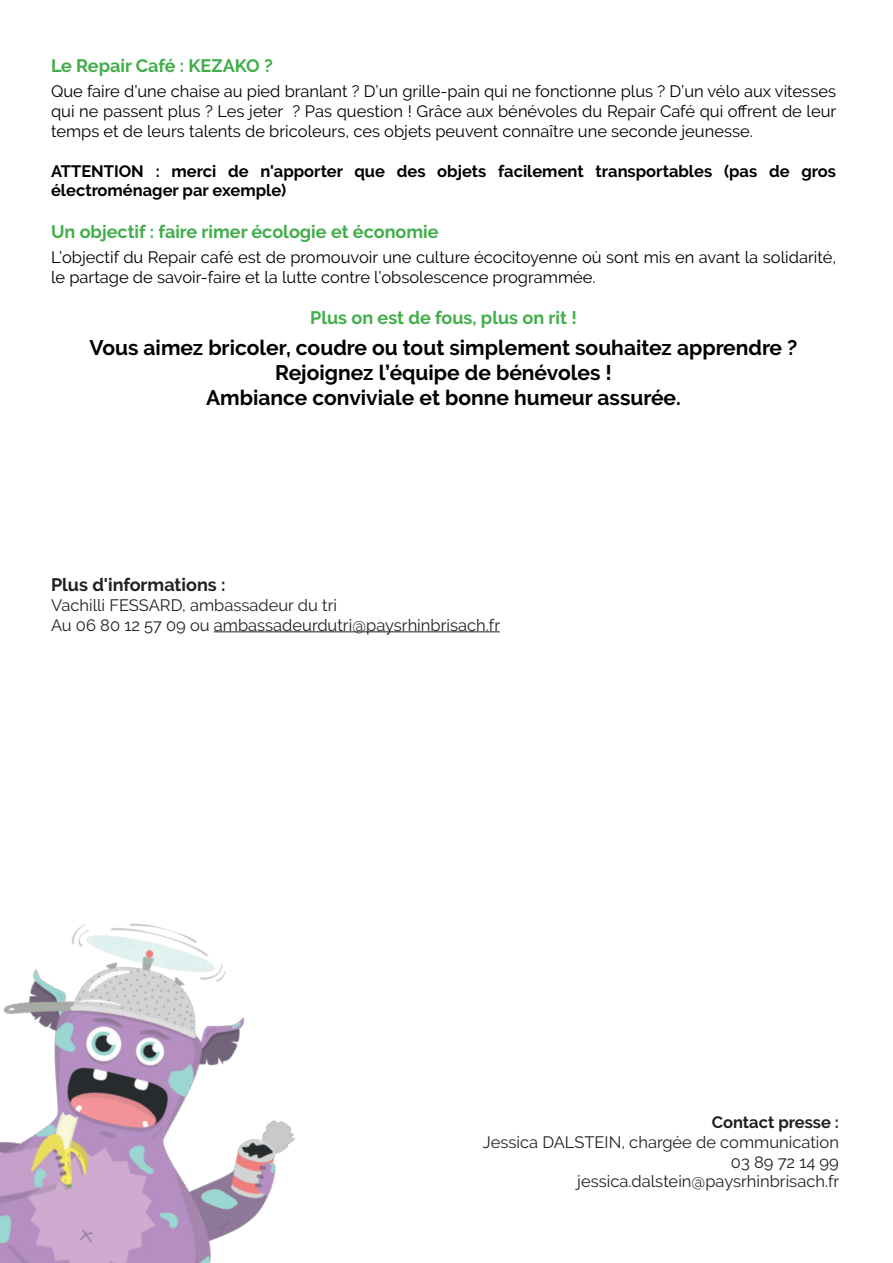
<style>
.page{position:relative;width:893px;height:1263px;background:#fff}
.page>*{position:absolute;margin:0;border:0;box-sizing:border-box;transform-origin:0 0}
.t1{font:700 21px/25.2px "Raleway";color:#000;text-align:center}
.t2{font:700 18px "Raleway";color:#40ae49}
.t3{font:700 18px "Raleway";color:#231f20}
.t4{font:16.5px/19.8px "Raleway";color:#000;text-align:justify}
.t5{font:16.5px "Raleway";color:#231f20}
.t6{font:700 16.5px/19.8px "Raleway";color:#000}
.t7{font:700 16.5px "Raleway";color:#231f20}
</style>
<div class="page">
<img style="left:0;top:923px;width:295px;height:340px">
<hr style="left:214px;top:631px;width:286px;height:1px;background:#231f20">
<p class="t2" style="left:51px;top:56px;width:223px">Le Repair Café : KEZAKO ?</p>
<p class="t4" style="left:51px;top:82px;width:787px">Que faire d’une chaise au pied branlant ? D’un grille-pain qui ne fonctionne plus ? D’un vélo aux vitesses qui ne passent plus ? Les jeter ? Pas question ! Grâce aux bénévoles du Repair Café qui offrent de leur temps et de leurs talents de bricoleurs, ces objets peuvent connaître une seconde jeunesse.</p>
<p class="t6" style="left:51px;top:161px;width:786px">ATTENTION : merci de n'apporter que des objets facilement transportables (pas de gros électroménager par exemple)</p>
<p class="t2" style="left:51px;top:221px;width:389px">Un objectif : faire rimer écologie et économie</p>
<p class="t4" style="left:51px;top:247px;width:787px">L’objectif du Repair café est de promouvoir une culture écocitoyenne où sont mis en avant la solidarité, le partage de savoir-faire et la lutte contre l’obsolescence programmée.</p>
<p class="t2" style="left:310px;top:308px;width:268px">Plus on est de fous, plus on rit !</p>
<p class="t1" style="left:90px;top:335px;width:709px">Vous aimez bricoler, coudre ou tout simplement souhaitez apprendre ?<br>Rejoignez l’équipe de bénévoles !</p>
<p class="t1" style="left:206px;top:385px;width:476px">Ambiance conviviale et bonne humeur assurée.</p>
<p class="t3" style="left:51px;top:574px;width:176px">Plus d'informations :</p>
<p class="t5" style="left:51px;top:595px;width:288px">Vachilli FESSARD, ambassadeur du tri</p>
<p class="t5" style="left:51px;top:615px;width:451px">Au 06 80 12 57 09 ou ambassadeurdutri@paysrhinbrisach.fr</p>
<p class="t7" style="left:712px;top:1113px;width:129px">Contact presse :</p>
<p class="t5" style="left:483px;top:1132px;width:358px">Jessica DALSTEIN, chargée de communication</p>
<p class="t5" style="left:731px;top:1152px;width:110px">03 89 72 14 99</p>
<p class="t5" style="left:577px;top:1172px;width:264px">jessica.dalstein@paysrhinbrisach.fr</p>
</div>
